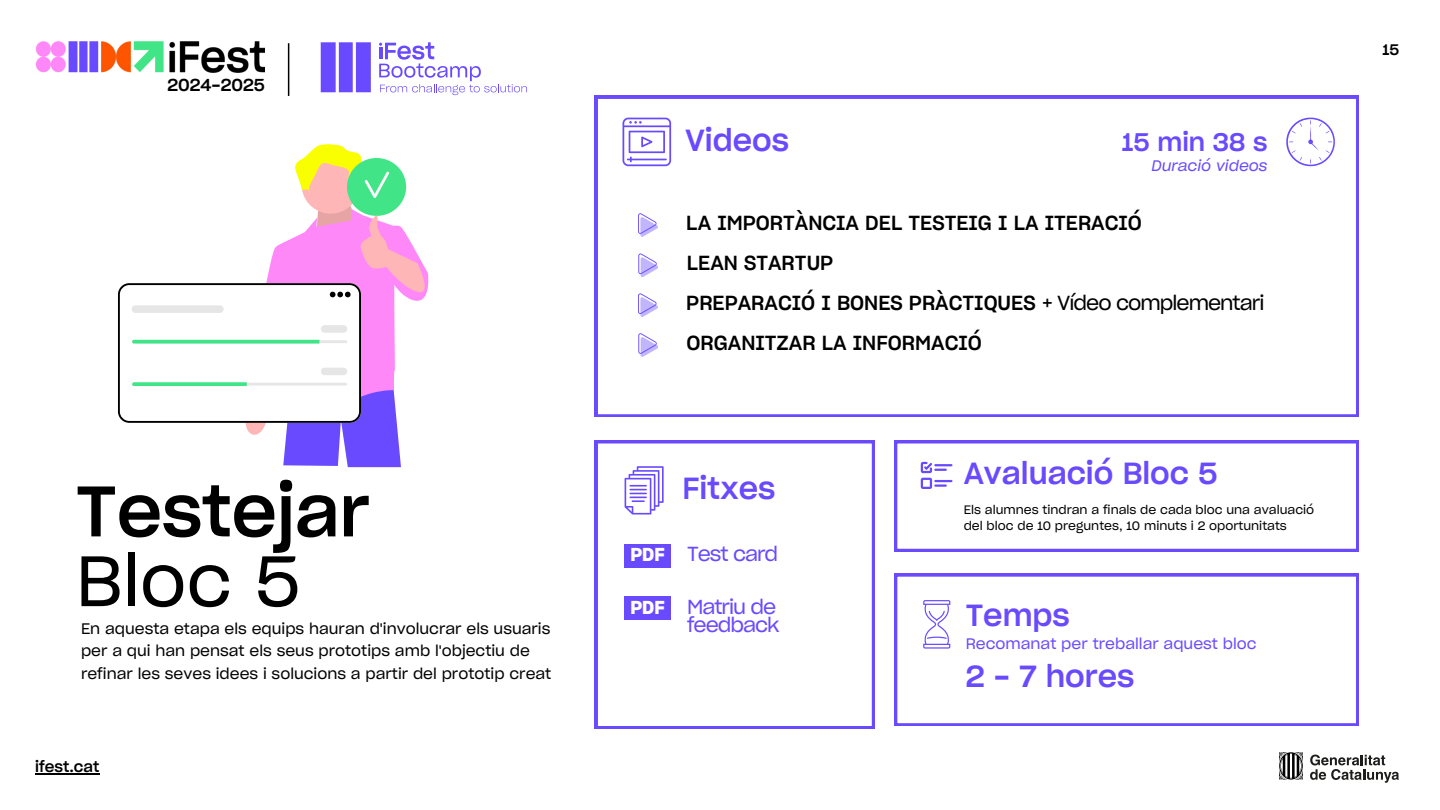
<style>
.page{position:relative;width:1440px;height:810px;background:#fff}
.page>*{position:absolute;margin:0;border:0;box-sizing:border-box;transform-origin:0 0}
.t1{font:70px/69.8px "Sharp Grotesk Medium 20";color:#000}
.t2{font:30px "Sharp Grotesk Medium 20";color:#694aff}
.t3{font:25px "Sharp Grotesk Medium 20";color:#694aff}
.t4{font:20px "Sharp Grotesk Medium 20";color:#000}
.t5{font:20px/18px "Sharp Grotesk Book 20";letter-spacing:-.05em;color:#694aff}
.t6{font:18.3px "Sharp Grotesk Semi Bold 20";color:#fff}
.t7{font:17px "Sharp Grotesk Medium 20";color:#000}
.t8{font:15px/22.5px "Sharp Grotesk Book 20";color:#000}
.t9{font:15px "Sharp Grotesk Book 20";color:#694aff}
.t10{font:15px "Sharp Grotesk Book Italic 20";color:#694aff}
.t11{font:15px "Sharp Grotesk Medium 20";color:#000}
.t12{font:12px/16.5px "Sharp Grotesk Book 20";color:#000}
.s1{font-family:"Sharp Grotesk Book 20"}
</style>
<div class="page">
<svg style="left:379px;top:42px;width:148px;height:53px"></svg>
<svg style="left:321px;top:42px;width:50px;height:50px;background:#7d62ff"></svg>
<img style="left:35px;top:42px;width:230px;height:30px">
<hr style="left:288px;top:43px;width:1px;height:53px;background:#000">
<svg style="left:595px;top:96px;width:764px;height:321px"></svg>
<svg style="left:595px;top:440px;width:280px;height:289px"></svg>
<svg style="left:894px;top:574px;width:465px;height:152px"></svg>
<div style="left:624px;top:544px;width:47px;height:24px;background:#694aff"></div>
<div style="left:624px;top:597px;width:47px;height:23px;background:#694aff"></div>
<svg style="left:623px;top:118px;width:48px;height:48px"></svg>
<svg style="left:625px;top:466px;width:39px;height:49px"></svg>
<svg style="left:1286px;top:118px;width:49px;height:48px"></svg>
<svg style="left:638px;top:213px;width:20px;height:24px"></svg>
<svg style="left:638px;top:253px;width:20px;height:24px"></svg>
<svg style="left:638px;top:293px;width:20px;height:24px"></svg>
<svg style="left:638px;top:333px;width:20px;height:24px"></svg>
<svg style="left:921px;top:600px;width:32px;height:49px"></svg>
<svg style="left:894px;top:440px;width:465px;height:111px"></svg>
<svg style="left:921px;top:462px;width:31px;height:27px"></svg>
<svg style="left:118px;top:144px;width:311px;height:323px"></svg>
<hr style="left:35px;top:773px;width:64px;height:1px;background:#000">
<svg style="left:1279px;top:752px;width:24px;height:28px"></svg>
<svg style="left:1310px;top:755px;width:89px;height:28px"></svg>
<h6 class="t7" style="left:168px;top:77px;width:99px">2024-2025</h6>
<h3 class="t1" style="left:76px;top:480px;width:295px">Testejar<br><span class="s1">Bloc 5</span></h3>
<p class="t8" style="left:81px;top:618px;width:472px">En aquesta etapa els equips hauran d'involucrar els usuaris per a qui han pensat els seus prototips amb l'objectiu de refinar les seves idees i solucions a partir del prototip creat</p>
<h2 class="t11" style="left:35px;top:760px;width:66px">ifest.cat</h2>
<p class="t2" style="left:685px;top:127px;width:105px">Videos</p>
<p class="t3" style="left:1122px;top:131px;width:147px">15 min 38 s</p>
<p class="t10" style="left:1151px;top:159px;width:118px">Duració videos</p>
<h1 class="t4" style="left:686px;top:214px;width:457px">LA IMPORTÀNCIA DEL TESTEIG I LA ITERACIÓ</h1>
<p class="t4" style="left:687px;top:254px;width:148px">LEAN STARTUP</p>
<p class="t4" style="left:686px;top:294px;width:580px">PREPARACIÓ I BONES PRÀCTIQUES <span class="s1">+ Vídeo complementari</span></p>
<h2 class="t4" style="left:687px;top:334px;width:297px">ORGANITZAR LA INFORMACIÓ</h2>
<p class="t6" style="left:630px;top:546px;width:36px">PDF</p>
<p class="t6" style="left:630px;top:599px;width:36px">PDF</p>
<h4 class="t2" style="left:682px;top:475px;width:95px">Fitxes</h4>
<p class="t5" style="left:687px;top:546px;width:93px">Test card</p>
<p class="t5" style="left:687px;top:599px;width:94px">Matriu de feedback</p>
<h4 class="t2" style="left:964px;top:460px;width:256px">Avaluació Bloc 5</h4>
<h5 class="t12" style="left:964px;top:502px;width:352px">Els alumnes tindran a finals de cada bloc una avaluació del bloc de 10 preguntes, 10 minuts i 2 oportunitats</h5>
<h4 class="t2" style="left:966px;top:602px;width:106px">Temps</h4>
<h4 class="t9" style="left:966px;top:637px;width:292px">Recomanat per treballar aquest bloc</h4>
<h4 class="t2" style="left:966px;top:663px;width:170px">2 - 7 hores</h4>
<p class="t11" style="left:1382px;top:43px;width:18px">15</p>
</div>
